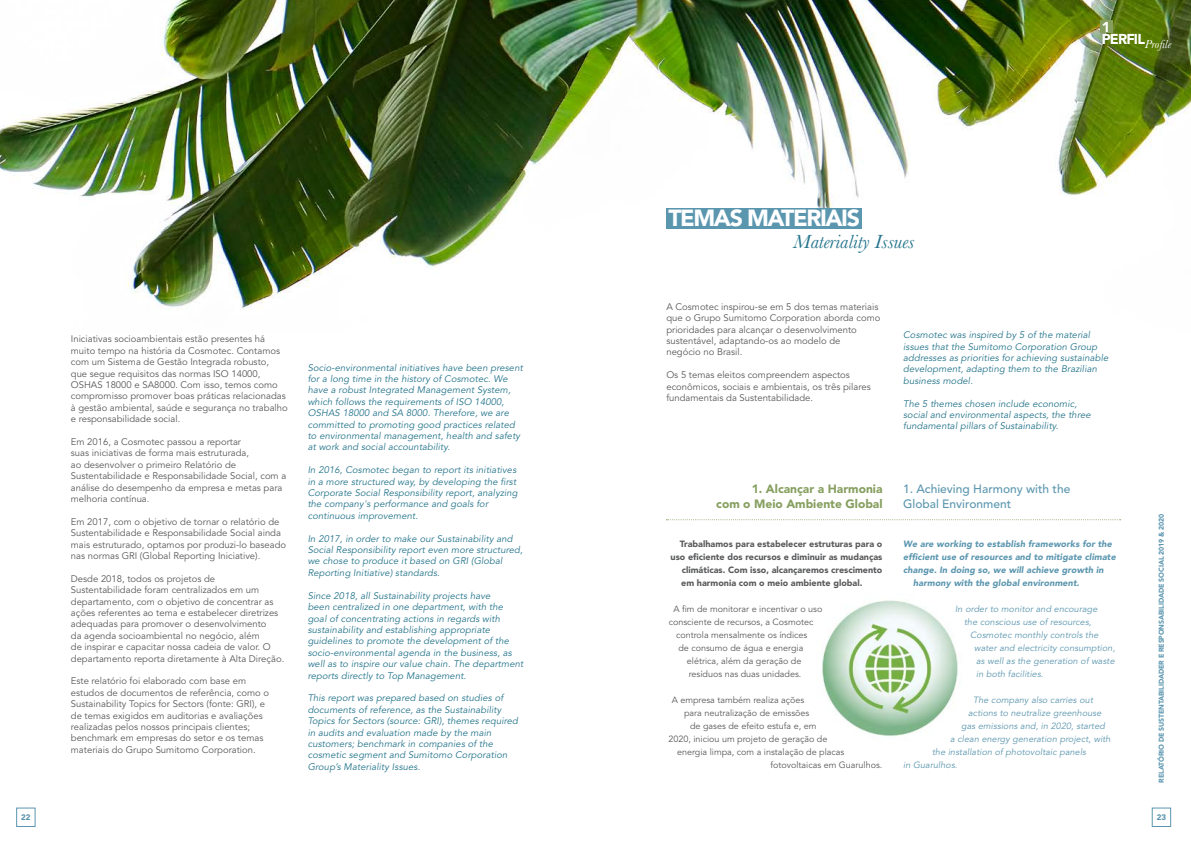
<style>
.page{position:relative;width:1191px;height:842px;background:#fff}
.page>*{position:absolute;margin:0;border:0;box-sizing:border-box;transform-origin:0 0}
.t1{font:900 23.2px "Avenir";letter-spacing:-.06em;color:#fff}
.t2{font:italic 19.7px "Baskerville";color:#24748b}
.t3{font:900 14.3px "Avenir";color:#fff}
.t4{font:italic 12.1px "Baskerville";color:#fff}
.t5{font:500 12px/15.6px "Avenir";color:#5b96af}
.t6{font:900 12px/15.6px "Avenir";color:#869f5f;text-align:right}
.t7{font:9.5px/11.4px "Avenir";color:#58595b}
.t8{font:italic 9.5px/11.4px "Avenir";letter-spacing:.01em;color:#24748b}
.t9{font:9px "Avenir";color:#58595b}
.t10{font:italic 9px "Avenir";letter-spacing:.01em;color:#5b96af}
.t11{font:900 9px "Avenir";color:#58595b}
.t12{font:italic 900 9px "Avenir";letter-spacing:.01em;color:#5b96af}
.t13{font:900 8px "Avenir";color:#5b96af}
.t14{font:900 7px "Avenir";letter-spacing:-.02em;color:#5b96af}
</style>
<div class="page">
<div style="left:1151px;top:807px;width:20px;height:20px;border:1px solid #5b96af"></div>
<div style="left:16px;top:807px;width:20px;height:20px;border:1px solid #5b96af"></div>
<img style="left:0;top:0;width:1191px;height:310px">
<img style="left:822px;top:600px;width:136px;height:136px">
<svg style="left:666px;top:519px;width:454px;height:1px"></svg>
<div style="left:666px;top:208px;width:196px;height:20px;background:#5b96af"></div>
<div style="left:1100px;top:20px;width:12px;height:13px;background:#869f5f"></div>
<p class="t7" style="left:71px;top:334px;width:218px">Iniciativas socioambientais estão presentes há muito tempo na história da Cosmotec. Contamos com um Sistema de Gestão Integrada robusto, que segue requisitos das normas ISO 14000, OSHAS 18000 e SA8000. Com isso, temos como compromisso promover boas práticas relacionadas à gestão ambiental, saúde e segurança no trabalho e responsabilidade social.</p>
<p class="t7" style="left:71px;top:436px;width:217px">Em 2016, a Cosmotec passou a reportar<br>suas iniciativas de forma mais estruturada,<br>ao desenvolver o primeiro Relatório de Sustentabilidade e Responsabilidade Social, com a análise do desempenho da empresa e metas para melhoria contínua.</p>
<p class="t7" style="left:71px;top:516px;width:217px">Em 2017, com o objetivo de tornar o relatório de Sustentabilidade e Responsabilidade Social ainda mais estruturado, optamos por produzi-lo baseado nas normas GRI (Global Reporting Iniciative).</p>
<p class="t7" style="left:71px;top:573px;width:215px">Desde 2018, todos os projetos de Sustentabilidade foram centralizados em um departamento, com o objetivo de concentrar as ações referentes ao tema e estabelecer diretrizes adequadas para promover o desenvolvimento<br>da agenda socioambiental no negócio, além<br>de inspirar e capacitar nossa cadeia de valor. O departamento reporta diretamente à Alta Direção.</p>
<p class="t7" style="left:71px;top:676px;width:200px">Este relatório foi elaborado com base em estudos de documentos de referência, como o Sustainability Topics for Sectors (fonte: GRI), e de temas exigidos em auditorias e avaliações realizadas pelos nossos principais clientes; benchmark em empresas do setor e os temas materiais do Grupo Sumitomo Corporation.</p>
<p class="t8" style="left:308px;top:362px;width:217px">Socio-environmental initiatives have been present for a long time in the history of Cosmotec. We have a robust Integrated Management System, which follows the requirements of ISO 14000, OSHAS 18000 and SA 8000. Therefore, we are committed to promoting good practices related to environmental management, health and safety at work and social accountability.</p>
<p class="t8" style="left:308px;top:465px;width:211px">In 2016, Cosmotec began to report its initiatives in a more structured way, by developing the first Corporate Social Responsibility report, analyzing the company's performance and goals for continuous improvement.</p>
<p class="t8" style="left:308px;top:533px;width:217px">In 2017, in order to make our Sustainability and Social Responsibility report even more structured, we chose to produce it based on GRI (Global Reporting Initiative) standards.</p>
<p class="t8" style="left:308px;top:590px;width:217px">Since 2018, all Sustainability projects have<br>been centralized in one department, with the goal of concentrating actions in regards with sustainability and establishing appropriate guidelines to promote the development of the socio-environmental agenda in the business, as well as to inspire our value chain. The department reports directly to Top Management.</p>
<p class="t8" style="left:308px;top:693px;width:212px">This report was prepared based on studies of documents of reference, as the Sustainability Topics for Sectors (source: GRI), themes required in audits and evaluation made by the main customers; benchmark in companies of the cosmetic segment and Sumitomo Corporation Group’s Materiality Issues.</p>
<h1 class="t1" style="left:668px;top:204px;width:193px">TEMAS MATERIAIS</h1>
<h2 class="t2" style="left:793px;top:229px;width:123px">Materiality Issues</h2>
<h3 class="t3" style="left:1101px;top:18px;width:10px">1</h3>
<p class="t4" style="left:1101px;top:36px;width:71px"><sup>PERFIL</sup>Profile</p>
<p class="t7" style="left:666px;top:301px;width:215px">A Cosmotec inspirou-se em 5 dos temas materiais que o Grupo Sumitomo Corporation aborda como prioridades para alcançar o desenvolvimento sustentável, adaptando-os ao modelo de<br>negócio no Brasil.</p>
<p class="t7" style="left:666px;top:370px;width:206px">Os 5 temas eleitos compreendem aspectos econômicos, sociais e ambientais, os três pilares fundamentais da Sustentabilidade.</p>
<p class="t6" style="left:716px;top:481px;width:168px">1. Alcançar a Harmonia<br>com o Meio Ambiente Global</p>
<p class="t11" style="left:680px;top:539px;width:204px">Trabalhamos para estabelecer estruturas para o</p>
<p class="t11" style="left:670px;top:552px;width:213px">uso eficiente dos recursos e diminuir as mudanças</p>
<p class="t11" style="left:681px;top:565px;width:202px">climáticas. Com isso, alcançaremos crescimento</p>
<p class="t11" style="left:681px;top:578px;width:183px">em harmonia com o meio ambiente global.</p>
<p class="t9" style="left:673px;top:604px;width:151px">A fim de monitorar e incentivar o uso</p>
<p class="t9" style="left:668px;top:617px;width:146px">consciente de recursos, a Cosmotec</p>
<p class="t9" style="left:676px;top:630px;width:133px">controla mensalmente os índices</p>
<p class="t9" style="left:678px;top:643px;width:127px">de consumo de água e energia</p>
<p class="t9" style="left:687px;top:656px;width:116px">elétrica, além da geração de</p>
<p class="t9" style="left:688px;top:669px;width:114px">resíduos nas duas unidades.</p>
<p class="t9" style="left:671px;top:695px;width:134px">A empresa também realiza ações</p>
<p class="t9" style="left:684px;top:708px;width:127px">para neutralização de emissões</p>
<p class="t9" style="left:690px;top:721px;width:128px">de gases de efeito estufa e, em</p>
<p class="t9" style="left:668px;top:734px;width:161px">2020, iniciou um projeto de geração de</p>
<p class="t9" style="left:677px;top:747px;width:169px">energia limpa, com a instalação de placas</p>
<p class="t9" style="left:770px;top:760px;width:114px">fotovoltaicas em Guarulhos.</p>
<p class="t8" style="left:903px;top:329px;width:207px">Cosmotec was inspired by 5 of the material issues that the Sumitomo Corporation Group addresses as priorities for achieving sustainable development, adapting them to the Brazilian business model.</p>
<p class="t8" style="left:903px;top:398px;width:189px">The 5 themes chosen include economic, social and environmental aspects, the three fundamental pillars of Sustainability.</p>
<p class="t5" style="left:903px;top:481px;width:169px">1. Achieving Harmony with the<br>Global Environment</p>
<p class="t12" style="left:903px;top:539px;width:210px">We are working to establish frameworks for the</p>
<p class="t12" style="left:903px;top:552px;width:214px">efficient use of resources and to mitigate climate</p>
<p class="t12" style="left:903px;top:565px;width:202px">change. In doing so, we will achieve growth in</p>
<p class="t12" style="left:913px;top:578px;width:168px">harmony with the global environment.</p>
<p class="t10" style="left:955px;top:604px;width:144px">In order to monitor and encourage</p>
<p class="t10" style="left:964px;top:617px;width:129px">the conscious use of resources,</p>
<p class="t10" style="left:970px;top:630px;width:130px">Cosmotec monthly controls the</p>
<p class="t10" style="left:974px;top:643px;width:142px">water and electricity consumption,</p>
<p class="t10" style="left:976px;top:656px;width:140px">as well as the generation of waste</p>
<p class="t10" style="left:976px;top:669px;width:69px">in both facilities.</p>
<p class="t10" style="left:973px;top:695px;width:121px">The company also carries out</p>
<p class="t10" style="left:968px;top:708px;width:135px">actions to neutralize greenhouse</p>
<p class="t10" style="left:961px;top:721px;width:145px">gas emissions and, in 2020, started</p>
<p class="t10" style="left:950px;top:734px;width:162px">a clean energy generation project, with</p>
<p class="t10" style="left:932px;top:747px;width:155px">the installation of photovoltaic panels</p>
<p class="t10" style="left:903px;top:760px;width:56px">in Guarulhos.</p>
<p class="t14" style="left:1157px;top:782px;width:270px;rotate:-90deg">RELATÓRIO DE SUSTENTABILIDADER E RESPONSABILIDADE SOCIAL 2019 &amp; 2020</p>
<p class="t13" style="left:21px;top:813px;width:11px">22</p>
<p class="t13" style="left:1156px;top:813px;width:11px">23</p>
</div>
